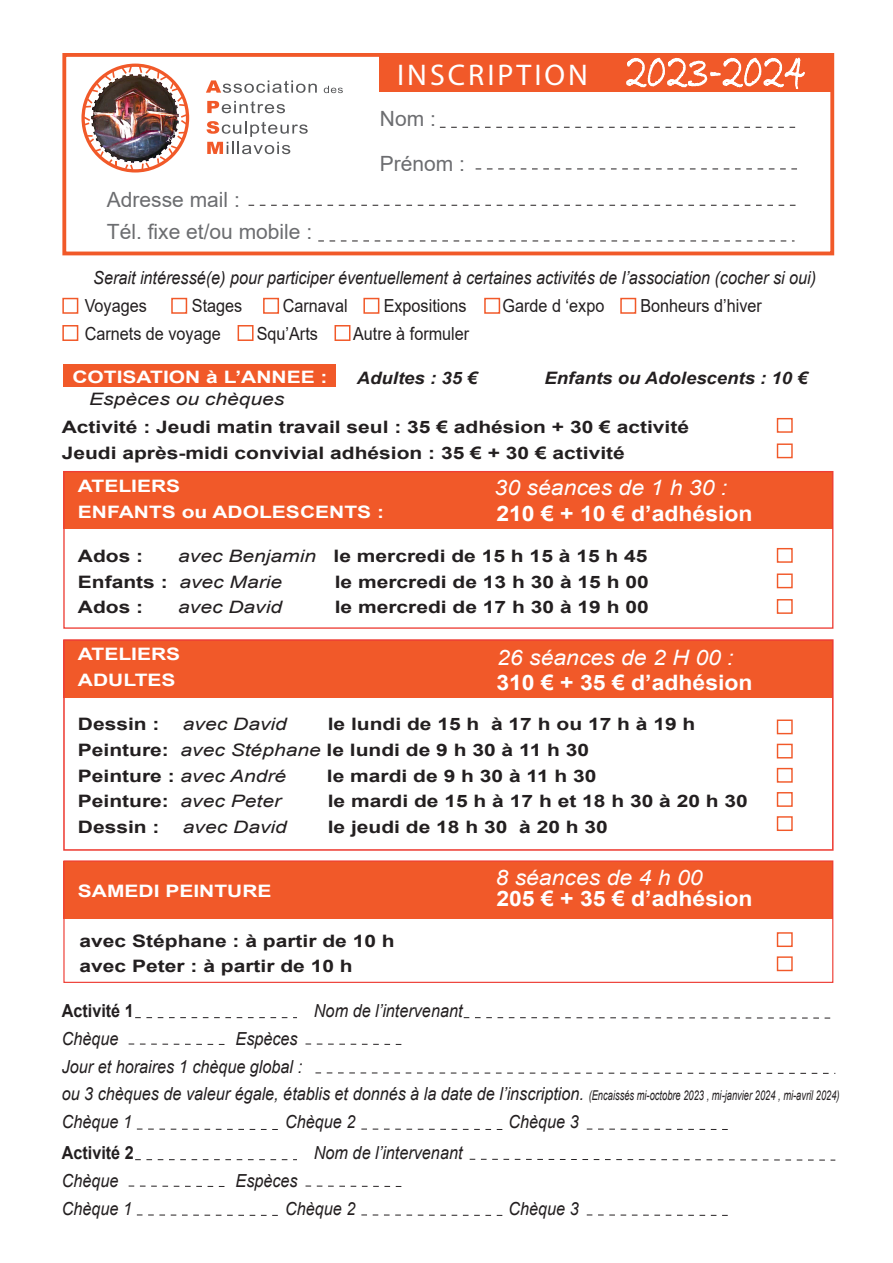
<style>
.page{position:relative;width:893px;height:1263px;background:#fff}
.page>*{position:absolute;margin:0;border:0;box-sizing:border-box;transform-origin:0 0}
.t1{font:30px "Myriad Pro";letter-spacing:.1em;color:#fff}
.t2{font:700 21.3px "Arial";color:#fff;scale:1.08 1}
.t3{font:italic 21.3px "Arial";color:#fff;scale:1.08 1}
.t4{font:21px/31.5px "Arial";color:#6c6d70}
.t5{font:italic 18px/27.8px "Arial";color:#231f20;scale:.9 1}
.t6{font:18px "Arial";color:#231f20;scale:.9 1}
.t7{font:700 18px "Arial";color:#231f20;scale:.9 1}
.t8{font:700 17.1px/25.7px "Arial";color:#231f20;scale:1.23 1}
.t9{font:700 17.1px/25.7px "Arial";color:#fff;scale:1.23 1}
.t10{font:italic 17.1px "Arial";color:#231f20;scale:1.23 1}
.t11{font:italic 700 17.1px "Arial";color:#231f20;scale:1.08 1}
.s1{font-family:"Bradley Hand ITC";font-size:52.5px}
.s2{font-weight:400;font-style:italic}
.s3{font-size:13.5px}
</style>
<div class="page">
<div style="left:63px;top:364px;width:272px;height:23px;background:#f15929"></div>
<div style="left:62px;top:53px;width:772px;height:202px;border:4px solid #f15929"></div>
<svg style="left:85px;top:117px;width:3px;height:9px"></svg>
<svg style="left:85px;top:99px;width:3px;height:9px"></svg>
<svg style="left:105px;top:71px;width:10px;height:2px"></svg>
<svg style="left:121px;top:68px;width:11px;height:5px"></svg>
<svg style="left:139px;top:65px;width:12px;height:8px"></svg>
<svg style="left:157px;top:71px;width:9px;height:2px"></svg>
<svg style="left:181px;top:97px;width:4px;height:9px"></svg>
<svg style="left:181px;top:114px;width:4px;height:10px"></svg>
<svg style="left:181px;top:132px;width:4px;height:15px"></svg>
<svg style="left:142px;top:166px;width:8px;height:3px"></svg>
<svg style="left:125px;top:166px;width:8px;height:3px"></svg>
<div style="left:81px;top:64px;width:108px;height:109px;border:3px solid #f15929;border-radius:50%"></div>
<svg style="left:206px;top:80px;width:111px;height:13px"></svg>
<svg style="left:207px;top:101px;width:78px;height:12px"></svg>
<svg style="left:207px;top:121px;width:101px;height:33px"></svg>
<svg style="left:324px;top:86px;width:19px;height:7px"></svg>
<img style="left:88px;top:73px;width:93px;height:93px">
<div style="left:379px;top:56px;width:452px;height:35px;background:#f15929"></div>
<svg style="left:625px;top:57px;width:181px;height:35px"></svg>
<svg style="left:249px;top:205px;width:547px;height:1px"></svg>
<svg style="left:318px;top:241px;width:476px;height:1px"></svg>
<svg style="left:476px;top:169px;width:321px;height:1px"></svg>
<svg style="left:440px;top:127px;width:356px;height:1px"></svg>
<div style="left:62px;top:298px;width:16px;height:16px;background:#fff;border:2px solid #f15929"></div>
<div style="left:62px;top:325px;width:16px;height:16px;background:#fff;border:2px solid #f15929"></div>
<div style="left:238px;top:325px;width:16px;height:16px;background:#fff;border:2px solid #f15929"></div>
<div style="left:335px;top:325px;width:15px;height:16px;background:#fff;border:2px solid #f15929"></div>
<div style="left:171px;top:298px;width:16px;height:16px;background:#fff;border:2px solid #f15929"></div>
<div style="left:263px;top:298px;width:16px;height:16px;background:#fff;border:2px solid #f15929"></div>
<div style="left:363px;top:298px;width:16px;height:16px;background:#fff;border:2px solid #f15929"></div>
<div style="left:484px;top:298px;width:16px;height:16px;background:#fff;border:2px solid #f15929"></div>
<div style="left:620px;top:298px;width:16px;height:16px;background:#fff;border:2px solid #f15929"></div>
<div style="left:63px;top:471px;width:770px;height:58px;background:#f15929"></div>
<div style="left:777px;top:548px;width:16px;height:15px;background:#fff;border:1px solid #f15929"></div>
<div style="left:777px;top:573px;width:16px;height:15px;background:#fff;border:1px solid #f15929"></div>
<div style="left:777px;top:418px;width:16px;height:15px;background:#fff;border:1px solid #f15929"></div>
<div style="left:777px;top:443px;width:16px;height:15px;background:#fff;border:1px solid #f15929"></div>
<div style="left:777px;top:599px;width:16px;height:15px;background:#fff;border:1px solid #f15929"></div>
<div style="left:63px;top:471px;width:770px;height:158px;border:1px solid #ee3e35"></div>
<div style="left:777px;top:719px;width:16px;height:15px;background:#fff;border:1px solid #f15929"></div>
<div style="left:777px;top:744px;width:16px;height:14px;background:#fff;border:1px solid #f15929"></div>
<div style="left:777px;top:768px;width:16px;height:15px;background:#fff;border:1px solid #f15929"></div>
<div style="left:777px;top:792px;width:16px;height:15px;background:#fff;border:1px solid #f15929"></div>
<div style="left:777px;top:816px;width:16px;height:15px;background:#fff;border:1px solid #f15929"></div>
<div style="left:63px;top:640px;width:770px;height:57px;background:#f15929"></div>
<div style="left:63px;top:639px;width:771px;height:212px;border:2px solid #ee3e35"></div>
<div style="left:777px;top:932px;width:16px;height:15px;background:#fff;border:1px solid #f15929"></div>
<div style="left:777px;top:956px;width:16px;height:15px;background:#fff;border:1px solid #f15929"></div>
<div style="left:63px;top:861px;width:770px;height:57px;background:#f15929"></div>
<div style="left:63px;top:860px;width:770px;height:123px;border:1px solid #ee3e35"></div>
<svg style="left:135px;top:1017px;width:162px;height:1px"></svg>
<svg style="left:464px;top:1017px;width:367px;height:1px"></svg>
<svg style="left:315px;top:1073px;width:520px;height:1px"></svg>
<svg style="left:129px;top:1044px;width:96px;height:1px"></svg>
<svg style="left:305px;top:1044px;width:97px;height:1px"></svg>
<svg style="left:135px;top:1159px;width:162px;height:1px"></svg>
<svg style="left:469px;top:1159px;width:367px;height:1px"></svg>
<svg style="left:137px;top:1215px;width:141px;height:1px"></svg>
<svg style="left:129px;top:1186px;width:96px;height:1px"></svg>
<svg style="left:305px;top:1186px;width:97px;height:1px"></svg>
<svg style="left:361px;top:1215px;width:142px;height:1px"></svg>
<svg style="left:587px;top:1215px;width:141px;height:1px"></svg>
<svg style="left:137px;top:1129px;width:141px;height:1px"></svg>
<svg style="left:361px;top:1129px;width:142px;height:1px"></svg>
<svg style="left:587px;top:1129px;width:141px;height:1px"></svg>
<h1 class="t1" style="left:397px;top:56px;width:411px">INSCRIPTION <span class="s1">2023-2024</span></h1>
<p class="t4" style="left:107px;top:184px;width:207px">Adresse mail :<br>Tél. fixe et/ou mobile :</p>
<p class="t4" style="left:380px;top:96px;width:87px;line-height:45px">Nom :<br>Prénom :</p>
<p class="t5" style="left:93px;top:264px;width:805px">Serait intéressé(e) pour participer éventuellement à certaines activités de l’association (cocher si oui)</p>
<p class="t6" style="left:85px;top:293px;width:71px">Voyages</p>
<p class="t6" style="left:192px;top:293px;width:58px">Stages</p>
<p class="t6" style="left:283px;top:293px;width:74px">Carnaval</p>
<p class="t6" style="left:384px;top:293px;width:94px">Expositions</p>
<p class="t6" style="left:503px;top:293px;width:115px">Garde d ‘expo</p>
<p class="t6" style="left:640px;top:293px;width:137px">Bonheurs d’hiver</p>
<p class="t6" style="left:85px;top:321px;width:153px">Carnets de voyage</p>
<p class="t6" style="left:257px;top:321px;width:70px">Squ’Arts</p>
<p class="t6" style="left:353px;top:321px;width:131px">Autre à formuler</p>
<p class="t9" style="left:72px;top:364px;width:209px">COTISATION à L’ANNEE :</p>
<p class="t11" style="left:357px;top:367px;width:113px">Adultes : 35 €</p>
<p class="t11" style="left:544px;top:367px;width:245px">Enfants ou Adolescents : 10 €</p>
<p class="t10" style="left:89px;top:388px;width:160px">Espèces ou chèques</p>
<p class="t8" style="left:62px;top:414px;width:512px">Activité : Jeudi matin travail seul : 35 € adhésion + 30 € activité<br>Jeudi après-midi convivial adhésion : 35 € + 30 € activité</p>
<p class="t9" style="left:78px;top:473px;width:250px">ATELIERS<br>ENFANTS ou ADOLESCENTS :</p>
<p class="t8" style="left:78px;top:543px;width:55px">Ados :</p>
<p class="t3" style="left:495px;top:474px;width:217px">30 séances de 1 h 30 :</p>
<p class="t2" style="left:496px;top:499px;width:239px">210 € + 10 € d’adhésion</p>
<p class="t8" style="left:78px;top:543px;width:465px;text-indent:100px"><span class="s2">avec Benjamin</span> le mercredi de 15 h 15 à 15 h 45<br>Enfants : <span class="s2">avec Marie</span></p>
<p class="t8" style="left:335px;top:569px;width:257px">le mercredi de 13 h 30 à 15 h 00</p>
<p class="t8" style="left:78px;top:595px;width:55px">Ados :</p>
<p class="t10" style="left:178px;top:596px;width:86px">avec David</p>
<p class="t8" style="left:335px;top:595px;width:257px">le mercredi de 17 h 30 à 19 h 00</p>
<p class="t9" style="left:78px;top:642px;width:85px">ATELIERS<br>ADULTES</p>
<p class="t8" style="left:78px;top:712px;width:68px">Dessin :</p>
<p class="t10" style="left:183px;top:713px;width:86px">avec David</p>
<p class="t3" style="left:497px;top:644px;width:220px">26 séances de 2 H 00 :</p>
<p class="t2" style="left:496px;top:667px;width:239px">310 € + 35 € d’adhésion</p>
<p class="t8" style="left:78px;top:712px;width:503px;text-indent:250px">le lundi de 15 h à 17 h ou 17 h à 19 h<br>Peinture: <span class="s2">avec Stéphane</span> le lundi de 9 h 30 à 11 h 30<br>Peinture : <span class="s2">avec André</span></p>
<p class="t8" style="left:327px;top:763px;width:221px">le mardi de 9 h 30 à 11 h 30</p>
<p class="t8" style="left:78px;top:789px;width:167px">Peinture: <span class="s2">avec Peter</span></p>
<p class="t8" style="left:328px;top:789px;width:343px">le mardi de 15 h à 17 h et 18 h 30 à 20 h 30</p>
<p class="t8" style="left:78px;top:814px;width:68px">Dessin :</p>
<p class="t10" style="left:183px;top:816px;width:86px">avec David</p>
<p class="t8" style="left:328px;top:814px;width:229px">le jeudi de 18 h 30 à 20 h 30</p>
<p class="t9" style="left:78px;top:878px;width:159px">SAMEDI PEINTURE</p>
<p class="t8" style="left:80px;top:928px;width:258px">avec Stéphane : à partir de 10 h avec Peter : à partir de 10 h</p>
<p class="t3" style="left:495px;top:863px;width:193px">8 séances de 4 h 00</p>
<p class="t2" style="left:496px;top:883px;width:239px">205 € + 35 € d’adhésion</p>
<p class="t7" style="left:62px;top:998px;width:82px">Activité 1</p>
<p class="t5" style="left:314px;top:997px;width:167px">Nom de l’intervenant</p>
<p class="t5" style="left:62px;top:1025px;width:65px">Chèque</p>
<p class="t5" style="left:62px;top:1025px;width:866px;text-indent:174px">Espèces<br>Jour et horaires 1 chèque global :<br>ou 3 chèques de valeur égale, établis et donnés à la date de l’inscription. <span class="s3">(Encaissés mi-octobre 2023 , mi-janvier 2024 , mi-avril 2024)<br></span>Chèque 1</p>
<p class="t5" style="left:285px;top:1108px;width:80px">Chèque 2</p>
<p class="t5" style="left:508px;top:1108px;width:80px">Chèque 3</p>
<p class="t7" style="left:62px;top:1140px;width:82px">Activité 2</p>
<p class="t5" style="left:314px;top:1139px;width:167px">Nom de l’intervenant</p>
<p class="t5" style="left:62px;top:1167px;width:65px">Chèque</p>
<p class="t5" style="left:236px;top:1167px;width:71px">Espèces</p>
<p class="t5" style="left:62px;top:1194px;width:80px">Chèque 1</p>
<p class="t5" style="left:285px;top:1194px;width:80px">Chèque 2</p>
<p class="t5" style="left:508px;top:1194px;width:80px">Chèque 3</p>
</div>
